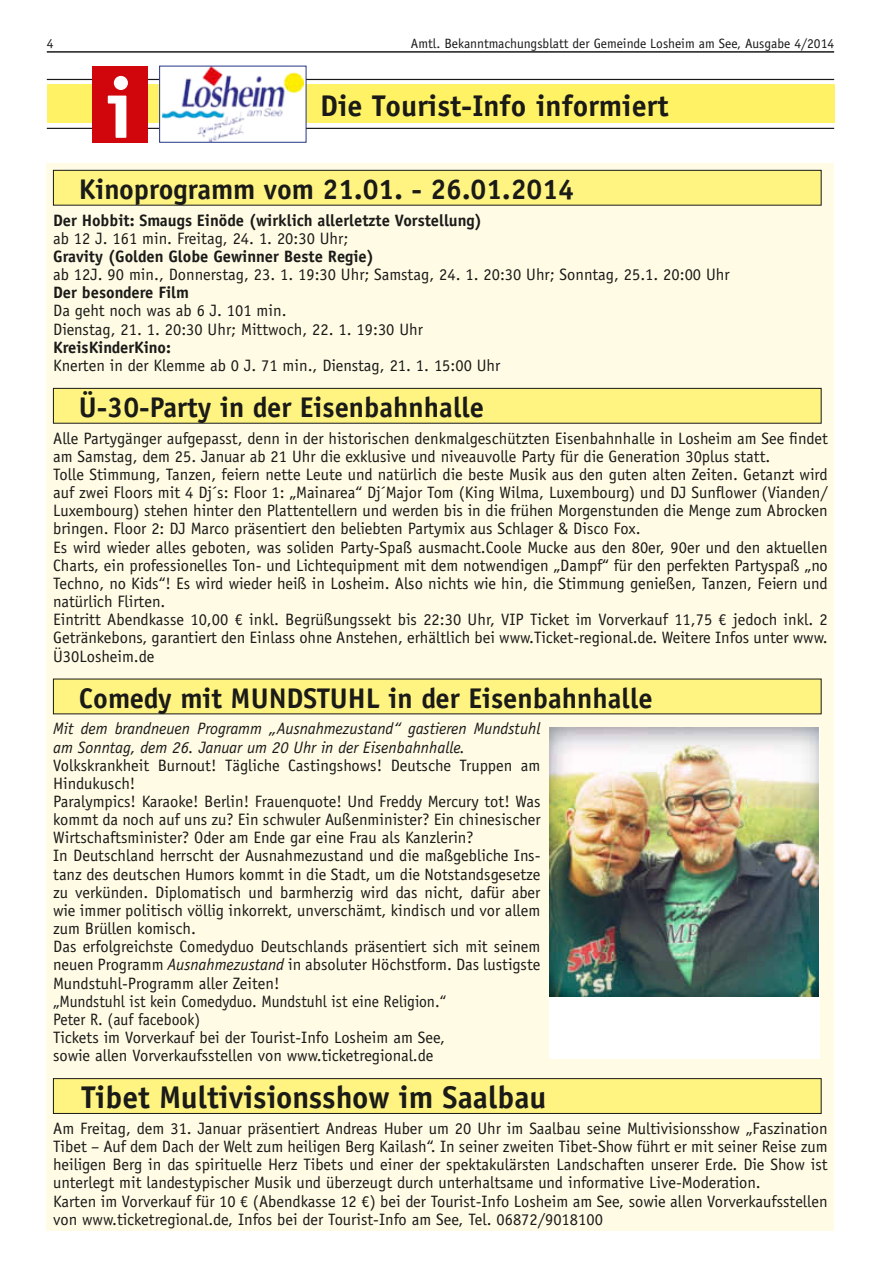
<style>
.page{position:relative;width:881px;height:1263px;background:#fff}
.page>*{position:absolute;margin:0;border:0;box-sizing:border-box;transform-origin:0 0}
.t1{font:700 85.5px "Officina Sans LT";color:#fff}
.t2{font:700 31.5px "Officina Sans LT";color:#1a1a18}
.t3{font:700 30px "Officina Sans LT";color:#1a1a18}
.t4{font:700 28.5px "Officina Sans LT";color:#1a1a18}
.t5{font:16.5px/18.1px "Officina Sans LT";color:#1a1a18}
.t6{font:700 16.5px "Officina Sans LT";color:#1a1a18}
.t7{font:italic 16.5px/18.1px "Officina Sans LT";color:#1a1a18}
.t8{font:13.5px "Officina Sans LT";color:#1a1a18}
.s1{font-style:italic}
</style>
<div class="page">
<hr style="left:47px;top:51px;width:786px;height:2px;background:#1a1a18">
<div style="left:47px;top:85px;width:786px;height:38px;background:#fff264"></div>
<hr style="left:47px;top:128px;width:786px;height:1px;background:#1a1a18">
<hr style="left:47px;top:79px;width:786px;height:1px;background:#1a1a18">
<img style="left:162px;top:68px;width:141px;height:73px">
<div style="left:159px;top:66px;width:147px;height:77px;border:1px solid #253483"></div>
<div style="left:92px;top:66px;width:55px;height:77px;background:#d1050c"></div>
<div style="left:47px;top:164px;width:786px;height:1067px;background:#fffbe5"></div>
<div style="left:53px;top:170px;width:767px;height:35px;background:#fff481"></div>
<div style="left:53px;top:170px;width:768px;height:35px;border:1px solid #1a1a18"></div>
<div style="left:53px;top:388px;width:767px;height:35px;background:#fff481"></div>
<div style="left:53px;top:388px;width:768px;height:35px;border:1px solid #1a1a18"></div>
<div style="left:53px;top:679px;width:767px;height:35px;background:#fff481"></div>
<div style="left:53px;top:1078px;width:767px;height:35px;background:#fff481"></div>
<div style="left:53px;top:1078px;width:768px;height:36px;border:1px solid #1a1a18"></div>
<div style="left:549px;top:727px;width:270px;height:332px;background:#fff"></div>
<img style="left:549px;top:727px;width:269px;height:270px">
<p class="t8" style="left:47px;top:35px;width:8px">4</p>
<p class="t8" style="left:411px;top:35px;width:424px">Amtl. Bekanntmachungsblatt der Gemeinde Losheim am See, Ausgabe 4/2014</p>
<h1 class="t1" style="left:106px;top:55px;width:28px">i</h1>
<h3 class="t3" style="left:320px;top:87px;width:349px">Die Tourist-Info informiert</h3>
<h3 class="t4" style="left:79px;top:171px;width:496px">Kinoprogramm vom 21.01. - 26.01.2014</h3>
<p class="t6" style="left:53px;top:210px;width:430px">Der Hobbit: Smaugs Einöde (wirklich allerletzte Vorstellung)</p>
<p class="t5" style="left:53px;top:229px;width:296px">ab 12 J. 161 min. Freitag, 24. 1. 20:30 Uhr;</p>
<p class="t6" style="left:53px;top:246px;width:322px">Gravity (Golden Globe Gewinner Beste Regie)</p>
<p class="t5" style="left:53px;top:265px;width:677px">ab 12J. 90 min., Donnerstag, 23. 1. 19:30 Uhr; Samstag, 24. 1. 20:30 Uhr; Sonntag, 25.1. 20:00 Uhr</p>
<p class="t6" style="left:53px;top:282px;width:137px">Der besondere Film</p>
<p class="t5" style="left:53px;top:302px;width:371px">Da geht noch was ab 6 J. 101 min.<br>Dienstag, 21. 1. 20:30 Uhr; Mittwoch, 22. 1. 19:30 Uhr</p>
<p class="t6" style="left:53px;top:337px;width:119px">KreisKinderKino:</p>
<p class="t5" style="left:53px;top:356px;width:448px">Knerten in der Klemme ab 0 J. 71 min., Dienstag, 21. 1. 15:00 Uhr</p>
<h3 class="t4" style="left:79px;top:389px;width:406px">Ü-30-Party in der Eisenbahnhalle</h3>
<p class="t5" style="left:53px;top:429px;width:775px">Alle Partygänger aufgepasst, denn in der historischen denkmalgeschützten Eisenbahnhalle in Losheim am See findet am Samstag, dem 25. Januar ab 21 Uhr die exklusive und niveauvolle Party für die Generation 30plus statt.<br>Tolle Stimmung, Tanzen, feiern nette Leute und natürlich die beste Musik aus den guten alten Zeiten. Getanzt wird auf zwei Floors mit 4 Dj´s: Floor 1: „Mainarea“ Dj´Major Tom (King Wilma, Luxembourg) und DJ Sunflower (Vianden/ Luxembourg) stehen hinter den Plattentellern und werden bis in die frühen Morgenstunden die Menge zum Abrocken bringen. Floor 2: DJ Marco präsentiert den beliebten Partymix aus Schlager &amp; Disco Fox.<br>Es wird wieder alles geboten, was soliden Party-Spaß ausmacht.Coole Mucke aus den 80er, 90er und den aktuellen Charts, ein professionelles Ton- und Lichtequipment mit dem notwendigen „Dampf“ für den perfekten Partyspaß „no Techno, no Kids“! Es wird wieder heiß in Losheim. Also nichts wie hin, die Stimmung genießen, Tanzen, Feiern und natürlich Flirten.<br>Eintritt Abendkasse 10,00 € inkl. Begrüßungssekt bis 22:30 Uhr, VIP Ticket im Vorverkauf 11,75 € jedoch inkl. 2<br>Getränkebons, garantiert den Einlass ohne Anstehen, erhältlich bei www.Ticket-regional.de. Weitere Infos unter www.<br>Ü30Losheim.de</p>
<h3 class="t4" style="left:79px;top:680px;width:575px">Comedy mit MUNDSTUHL in der Eisenbahnhalle</h3>
<p class="t7" style="left:53px;top:720px;width:488px">Mit dem brandneuen Programm „Ausnahmezustand“ gastieren Mundstuhl am Sonntag, dem 26. Januar um 20 Uhr in der Eisenbahnhalle.</p>
<p class="t5" style="left:53px;top:756px;width:488px">Volkskrankheit Burnout! Tägliche Castingshows! Deutsche Truppen am Hindukusch!<br>Paralympics! Karaoke! Berlin! Frauenquote! Und Freddy Mercury tot! Was kommt da noch auf uns zu? Ein schwuler Außenminister? Ein chinesischer Wirtschaftsminister? Oder am Ende gar eine Frau als Kanzlerin?<br>In Deutschland herrscht der Ausnahmezustand und die maßgebliche Ins&shy;tanz des deutschen Humors kommt in die Stadt, um die Notstandsgesetze zu verkünden. Diplomatisch und barmherzig wird das nicht, dafür aber wie immer politisch völlig inkorrekt, unverschämt, kindisch und vor allem zum Brüllen komisch.<br>Das erfolgreichste Comedyduo Deutschlands präsentiert sich mit seinem neuen Programm <span class="s1">Ausnahmezustand</span> in absoluter Höchstform. Das lustigste Mundstuhl-Programm aller Zeiten!<br>„Mundstuhl ist kein Comedyduo. Mundstuhl ist eine Religion.“<br>Peter R. (auf facebook)<br>Tickets im Vorverkauf bei der Tourist-Info Losheim am See,<br>sowie allen Vorverkaufsstellen von www.ticketregional.de</p>
<h2 class="t2" style="left:82px;top:1078px;width:466px">Tibet Multivisionsshow im Saalbau</h2>
<p class="t5" style="left:53px;top:1119px;width:775px">Am Freitag, dem 31. Januar präsentiert Andreas Huber um 20 Uhr im Saalbau seine Multivisionsshow „Faszination Tibet – Auf dem Dach der Welt zum heiligen Berg Kailash“. In seiner zweiten Tibet-Show führt er mit seiner Reise zum heiligen Berg in das spirituelle Herz Tibets und einer der spektakulärsten Landschaften unserer Erde. Die Show ist unterlegt mit landestypischer Musik und überzeugt durch unterhaltsame und informative Live-Moderation.<br>Karten im Vorverkauf für 10 € (Abendkasse 12 €) bei der Tourist-Info Losheim am See, sowie allen Vorverkaufsstellen von www.ticketregional.de, Infos bei der Tourist-Info am See, Tel. 06872/9018100</p>
</div>
